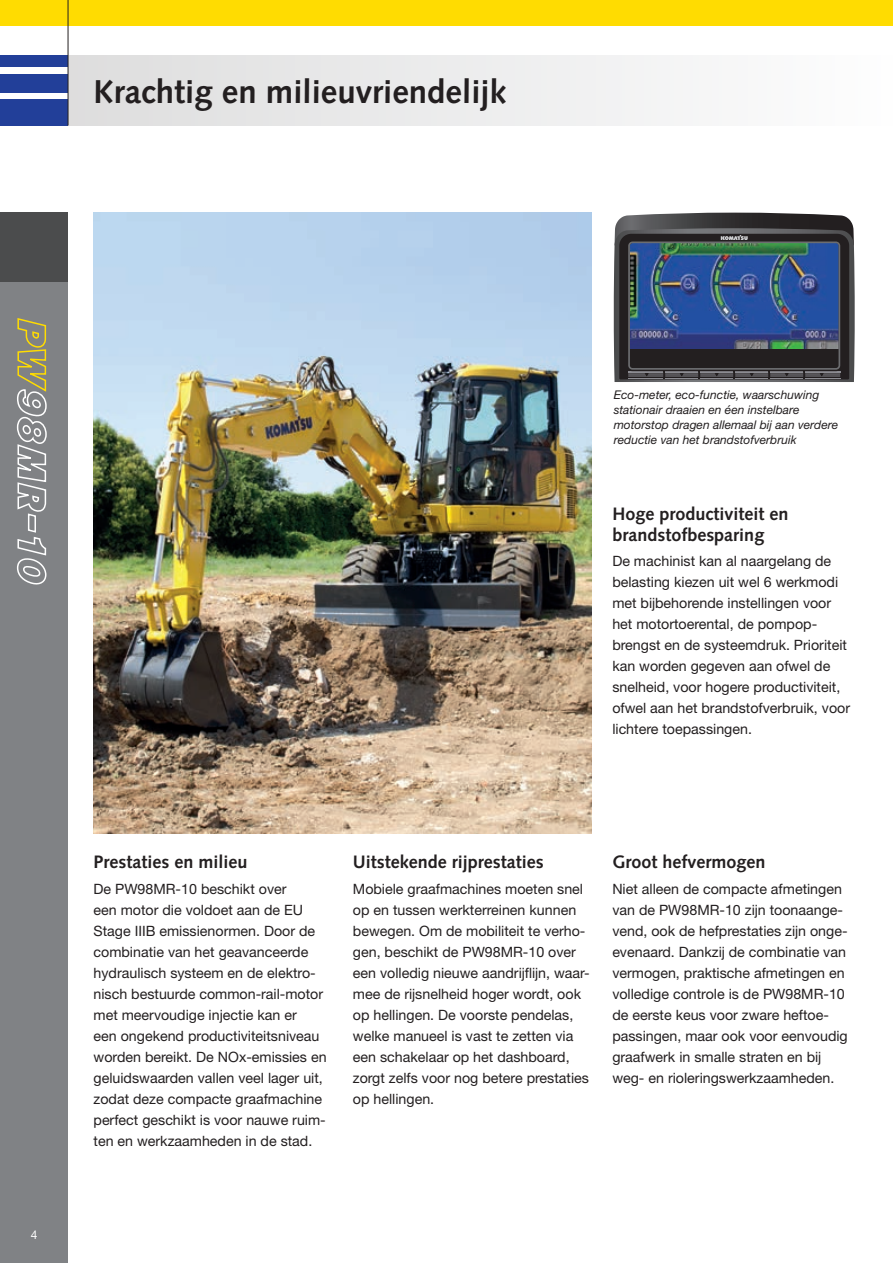
<style>
.page{position:relative;width:893px;height:1263px;background:#fff}
.page>*{position:absolute;margin:0;border:0;box-sizing:border-box;transform-origin:0 0}
.t1{font:700 33px "Syntax LTCE";color:#231f20}
.t2{font:700 18px/21px "Syntax LTCE";color:#231f20}
.t3{font:14.25px/21px "Helvetica Neue LT Pro";color:#231f20}
.t4{font:italic 12px/15px "Helvetica Neue LT Pro";color:#231f20}
.t5{font:12px "Helvetica Neue LT Pro";color:#fff}
</style>
<div class="page">
<div style="left:0;top:213px;width:68px;height:1050px;background:#808285"></div>
<div style="left:0;top:99px;width:68px;height:26px;background:#223f99"></div>
<div style="left:0;top:74px;width:68px;height:18px;background:#223f99"></div>
<div style="left:0;top:55px;width:68px;height:12px;background:#223f99"></div>
<div style="left:0;top:0;width:893px;height:26px;background:#ffdc01"></div>
<div style="left:0;top:213px;width:68px;height:69px;background:#4b4c4d"></div>
<div style="left:68px;top:55px;width:825px;height:70px;background:linear-gradient(to right,#ddddde,#fdfdfe)"></div>
<hr style="left:68px;top:0;width:1px;height:125px;background:#231f20">
<img style="left:94px;top:213px;width:497px;height:620px">
<img style="left:613px;top:213px;width:242px;height:169px">
<svg style="left:16px;top:318px;width:31px;height:267px"></svg>
<h1 class="t1" style="left:94px;top:73px;width:414px">Krachtig en milieuvriendelijk</h1>
<p class="t5" style="left:31px;top:1227px;width:8px">4</p>
<p class="t4" style="left:614px;top:387px;width:226px">Eco-meter, eco-functie, waarschuwing stationair draaien en éen instelbare motorstop dragen allemaal bij aan verdere reductie van het brandstofverbruik</p>
<p class="t2" style="left:612px;top:503px;width:178px">Hoge productiviteit en brandstofbesparing</p>
<p class="t3" style="left:612px;top:550px;width:239px">De machinist kan al naargelang de belasting kiezen uit wel 6 werkmodi met bijbehorende instellingen voor het motortoerental, de pompop&shy;brengst en de systeemdruk. Prioriteit kan worden gegeven aan ofwel de snelheid, voor hogere productiviteit, ofwel aan het brandstofverbruik, voor lichtere toepassingen.</p>
<p class="t2" style="left:94px;top:852px;width:155px">Prestaties en milieu</p>
<p class="t3" style="left:94px;top:878px;width:235px">De PW98MR-10 beschikt over<br>een motor die voldoet aan de EU Stage IIIB emissienormen. Door de combinatie van het geavanceerde hydraulisch systeem en de elektro&shy;nisch bestuurde common-rail-motor met meervoudige injectie kan er<br>een ongekend productiviteitsniveau worden bereikt. De NOx-emissies en geluidswaarden vallen veel lager uit, zodat deze compacte graafmachine perfect geschikt is voor nauwe ruim&shy;ten en werkzaamheden in de stad.</p>
<p class="t2" style="left:353px;top:852px;width:192px">Uitstekende rijprestaties</p>
<p class="t3" style="left:353px;top:878px;width:238px">Mobiele graafmachines moeten snel op en tussen werkterreinen kunnen bewegen. Om de mobiliteit te verho&shy;gen, beschikt de PW98MR-10 over een volledig nieuwe aandrijflijn, waar&shy;mee de rijsnelheid hoger wordt, ook op hellingen. De voorste pendelas, welke manueel is vast te zetten via een schakelaar op het dashboard, zorgt zelfs voor nog betere prestaties op hellingen.</p>
<p class="t2" style="left:612px;top:852px;width:155px">Groot hefvermogen</p>
<p class="t3" style="left:612px;top:878px;width:237px">Niet alleen de compacte afmetingen van de PW98MR-10 zijn toonaange&shy;vend, ook de hefprestaties zijn onge&shy;ëvenaard. Dankzij de combinatie van vermogen, praktische afmetingen en volledige controle is de PW98MR-10 de eerste keus voor zware heftoe&shy;passingen, maar ook voor eenvoudig graafwerk in smalle straten en bij weg- en rioleringswerkzaamheden.</p>
</div>
